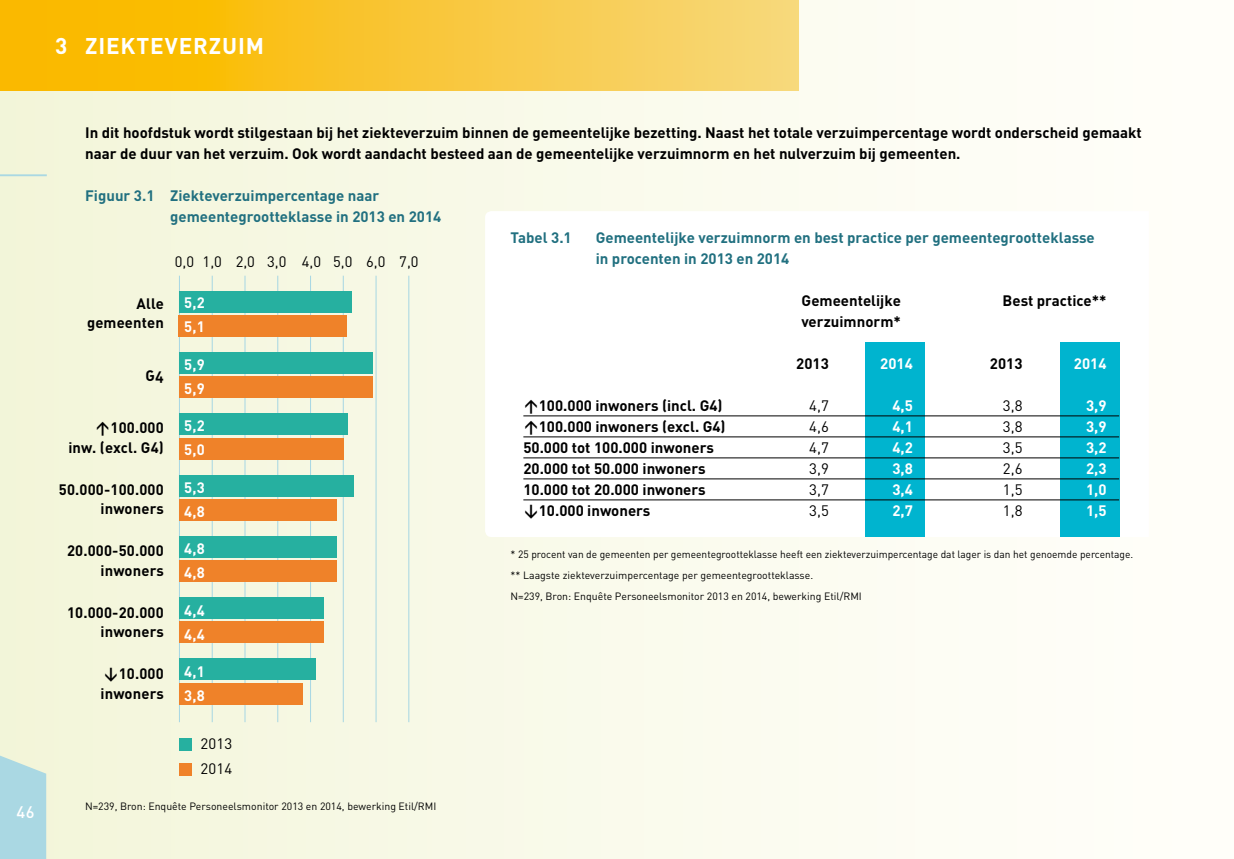
<style>
.page{position:relative;width:1234px;height:859px;background:#fff}
.page>*{position:absolute;margin:0;border:0;box-sizing:border-box;transform-origin:0 0}
.t1{font:700 22.5px "DIN";letter-spacing:.04em;color:#fff}
.t2{font:500 16.5px "DIN";color:#fff}
.t3{font:700 15px/19.5px "DIN";color:#000;text-align:right}
.t4{font:700 15px/21px "DIN";color:#217080}
.t5{font:700 15px/24px "DIN";color:#fff}
.t6{font:15px/25.5px "DIN";letter-spacing:.01em;color:#000}
.t7{font:15px/19.5px "DIN Bold Alternate";letter-spacing:.01em;color:#000;text-align:right}
.t8{font:10.5px/21px "DIN";color:#000}
.s1{font-family:"DIN Bold Alternate";font-weight:400}
</style>
<div class="page">
<div style="left:1px;top:1px;width:1232px;height:858px;background:linear-gradient(to right,#f2f4d9,#fffffc)"></div>
<svg style="left:0;top:0;width:798px;height:90px;background:#f8c633"></svg>
<svg style="left:0;top:756px;width:46px;height:103px;background:#b0dae2"></svg>
<hr style="left:0;top:174px;width:47px;height:2px;background:#aad8e3">
<svg style="left:485px;top:211px;width:663px;height:326px"></svg>
<div style="left:1059px;top:342px;width:60px;height:195px;background:#00b4cf"></div>
<div style="left:865px;top:342px;width:59px;height:195px;background:#00b4cf"></div>
<hr style="left:523px;top:415px;width:595px;height:1px;background:#000">
<hr style="left:523px;top:436px;width:595px;height:1px;background:#000">
<hr style="left:523px;top:457px;width:595px;height:1px;background:#000">
<hr style="left:523px;top:478px;width:595px;height:1px;background:#000">
<hr style="left:523px;top:499px;width:595px;height:1px;background:#000">
<hr style="left:179px;top:276px;width:1px;height:446px;background:#aad8e3">
<hr style="left:212px;top:276px;width:1px;height:446px;background:#aad8e3">
<hr style="left:244px;top:276px;width:1px;height:446px;background:#aad8e3">
<hr style="left:277px;top:276px;width:1px;height:446px;background:#aad8e3">
<hr style="left:310px;top:276px;width:1px;height:446px;background:#aad8e3">
<hr style="left:343px;top:276px;width:1px;height:446px;background:#aad8e3">
<hr style="left:375px;top:276px;width:1px;height:446px;background:#aad8e3">
<hr style="left:408px;top:276px;width:1px;height:446px;background:#aad8e3">
<div style="left:179px;top:475px;width:174px;height:21px;background:#26b0a0"></div>
<div style="left:179px;top:659px;width:136px;height:21px;background:#26b0a0"></div>
<div style="left:179px;top:683px;width:123px;height:21px;background:#ef8229"></div>
<div style="left:179px;top:598px;width:144px;height:21px;background:#26b0a0"></div>
<div style="left:179px;top:622px;width:144px;height:21px;background:#ef8229"></div>
<div style="left:179px;top:536px;width:157px;height:22px;background:#26b0a0"></div>
<div style="left:179px;top:560px;width:157px;height:22px;background:#ef8229"></div>
<div style="left:179px;top:499px;width:157px;height:22px;background:#ef8229"></div>
<div style="left:179px;top:353px;width:193px;height:21px;background:#26b0a0"></div>
<div style="left:179px;top:377px;width:193px;height:21px;background:#ef8229"></div>
<div style="left:179px;top:414px;width:169px;height:21px;background:#26b0a0"></div>
<div style="left:179px;top:438px;width:164px;height:21px;background:#ef8229"></div>
<div style="left:179px;top:291px;width:172px;height:22px;background:#26b0a0"></div>
<div style="left:179px;top:316px;width:168px;height:21px;background:#ef8229"></div>
<div style="left:179px;top:738px;width:12px;height:13px;background:#26b0a0"></div>
<div style="left:179px;top:763px;width:12px;height:13px;background:#ef8229"></div>
<h1 class="t1" style="left:55px;top:31px;width:195px">3 zi ekteverzuim</h1>
<p class="t2" style="left:16px;top:802px;width:20px">46</p>
<p class="t3" style="left:85px;top:121px;width:1058px;line-height:21px;text-align:left">In dit hoofdstuk wordt stilgestaan bij het ziekteverzuim binnen de gemeentelijke bezetting. Naast het totale verzuimpercentage wordt onderscheid gemaakt naar de duur van het verzuim. Ook wordt aandacht besteed aan de gemeentelijke verzuimnorm en het nulverzuim bij gemeenten.</p>
<p class="t4" style="left:170px;top:184px;width:272px;text-indent:-85px">Figuur 3.1 Ziekteverzuimpercentage naar gemeentegrootteklasse in 2013 en 2014</p>
<p class="t7" style="left:87px;top:293px;width:78px">Alle gemeenten</p>
<p class="t7" style="left:145px;top:365px;width:20px">G4</p>
<p class="t3" style="left:68px;top:417px;width:97px"><span class="s1">&gt;</span>100.000 inw. (excl. G4)</p>
<p class="t3" style="left:59px;top:479px;width:106px">50.000-100.000 inwoners</p>
<p class="t3" style="left:67px;top:540px;width:98px">20.000-50.000 inwoners</p>
<p class="t3" style="left:67px;top:602px;width:98px">10.000-20.000 inwoners</p>
<p class="t3" style="left:101px;top:663px;width:65px;text-align:left"><span class="s1">&lt;</span>10.000 inwoners</p>
<p class="t6" style="left:175px;top:249px;width:245px">0,0 1,0 2,0 3,0 4,0 5,0 6,0 7,0</p>
<p class="t5" style="left:184px;top:290px;width:22px">5,2<br>5,1</p>
<p class="t5" style="left:184px;top:351px;width:22px">5,9<br>5,9</p>
<p class="t5" style="left:184px;top:413px;width:22px">5,2<br>5,0</p>
<p class="t5" style="left:184px;top:474px;width:22px">5,3<br>4,8</p>
<p class="t5" style="left:184px;top:536px;width:22px">4,8<br>4,8</p>
<p class="t5" style="left:184px;top:597px;width:22px">4,4<br>4,4</p>
<p class="t5" style="left:184px;top:659px;width:22px">4,1<br>3,8</p>
<p class="t6" style="left:200px;top:730px;width:33px">2013<br>2014</p>
<p class="t8" style="left:85px;top:796px;width:340px">N=239, Bron: Enquête Personeelsmonitor 2013 en 2014, bewerking Etil/RMI</p>
<p class="t4" style="left:510px;top:226px;width:63px">Tabel 3.1</p>
<p class="t4" style="left:595px;top:226px;width:500px">Gemeentelijke verzuimnorm en best practice per gemeentegrootteklasse in procenten in 2013 en 2014</p>
<p class="t3" style="left:801px;top:290px;width:101px">Gemeentelijke</p>
<p class="t3" style="left:1002px;top:290px;width:105px">Best practice**</p>
<p class="t3" style="left:801px;top:311px;width:101px">verzuimnorm*</p>
<p class="t3" style="left:796px;top:353px;width:34px">2013</p>
<p class="t5" style="left:880px;top:351px;width:34px">2014</p>
<p class="t3" style="left:989px;top:353px;width:34px">2013</p>
<p class="t5" style="left:1073px;top:351px;width:34px">2014</p>
<p class="t3" style="left:523px;top:395px;width:201px"><span class="s1">&gt;</span>100.000 inwoners (incl. G4)</p>
<p class="t6" style="left:809px;top:393px;width:21px">4,7</p>
<p class="t5" style="left:892px;top:393px;width:22px">4,5</p>
<p class="t6" style="left:1002px;top:393px;width:21px">3,8</p>
<p class="t5" style="left:1085px;top:393px;width:22px">3,9</p>
<p class="t3" style="left:523px;top:416px;width:204px"><span class="s1">&gt;</span>100.000 inwoners (excl. G4)</p>
<p class="t6" style="left:809px;top:414px;width:21px">4,6</p>
<p class="t5" style="left:892px;top:414px;width:22px">4,1</p>
<p class="t6" style="left:1002px;top:414px;width:21px">3,8</p>
<p class="t5" style="left:1085px;top:414px;width:22px">3,9</p>
<p class="t3" style="left:523px;top:437px;width:192px">50.000 tot 100.000 inwoners</p>
<p class="t6" style="left:809px;top:435px;width:21px">4,7</p>
<p class="t5" style="left:892px;top:435px;width:22px">4,2</p>
<p class="t6" style="left:1002px;top:435px;width:21px">3,5</p>
<p class="t5" style="left:1085px;top:435px;width:22px">3,2</p>
<p class="t3" style="left:523px;top:458px;width:184px">20.000 tot 50.000 inwoners</p>
<p class="t6" style="left:809px;top:456px;width:21px">3,9</p>
<p class="t5" style="left:892px;top:456px;width:22px">3,8</p>
<p class="t6" style="left:1002px;top:456px;width:21px">2,6</p>
<p class="t5" style="left:1085px;top:456px;width:22px">2,3</p>
<p class="t3" style="left:523px;top:479px;width:184px">10.000 tot 20.000 inwoners</p>
<p class="t6" style="left:809px;top:477px;width:21px">3,7</p>
<p class="t5" style="left:892px;top:477px;width:22px">3,4</p>
<p class="t6" style="left:1002px;top:477px;width:21px">1,5</p>
<p class="t5" style="left:1085px;top:477px;width:22px">1,0</p>
<p class="t3" style="left:523px;top:500px;width:129px"><span class="s1">&lt;</span>10.000 inwoners</p>
<p class="t6" style="left:809px;top:498px;width:21px">3,5</p>
<p class="t5" style="left:892px;top:498px;width:22px">2,7</p>
<p class="t6" style="left:1002px;top:498px;width:21px">1,8</p>
<p class="t5" style="left:1085px;top:498px;width:22px">1,5</p>
<p class="t8" style="left:510px;top:544px;width:624px">* 25 procent van de gemeenten per gemeentegrootteklasse heeft een ziekteverzuimpercentage dat lager is dan het genoemde percentage. ** Laagste ziekteverzuimpercentage per gemeentegrootteklasse.<br>N=239, Bron: Enquête Personeelsmonitor 2013 en 2014, bewerking Etil/RMI</p>
</div>
